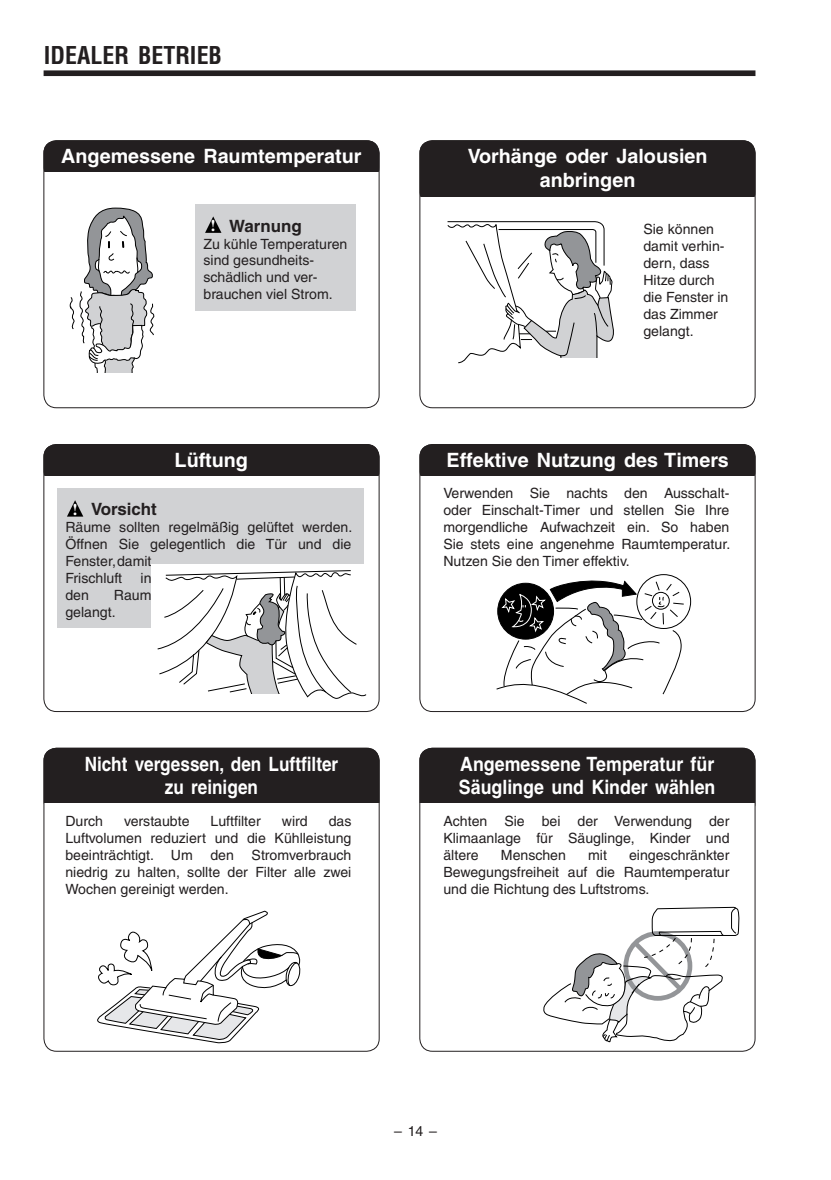
<style>
.page{position:relative;width:831px;height:1180px;background:#fff}
.page>*{position:absolute;margin:0;border:0;box-sizing:border-box;transform-origin:0 0}
.t1{font:700 condensed 24px "Helvetica";color:#231f20}
.t2{font:700 19.8px/23.6px "Helvetica";color:#fff;text-align:center}
.t3{font:700 19.8px/23.6px "Helvetica";color:#fff;scale:.9 1}
.t4{font:700 19.8px/23.6px "Helvetica";color:#fff;text-align:center;scale:.87 1}
.t5{font:700 17px "Helvetica";color:#231f20}
.t6{font:14.2px/17px "Helvetica";color:#231f20;text-align:justify}
.s1{font-family:"Times";font-size:16.2px;color:#fff}
</style>
<div class="page">
<div style="left:44px;top:70px;width:711px;height:6px;background:#231f20"></div>
<div style="left:43px;top:140px;width:336px;height:40px;background:#231f20;border-radius:13px"></div>
<div style="left:43px;top:172px;width:336px;height:20px;background:#fff"></div>
<div style="left:43px;top:140px;width:336px;height:268px;border:1px solid #231f20;border-radius:13px"></div>
<div style="left:419px;top:140px;width:336px;height:65px;background:#231f20;border-radius:13px"></div>
<div style="left:420px;top:198px;width:335px;height:20px;background:#fff"></div>
<div style="left:419px;top:140px;width:336px;height:268px;border:1px solid #231f20;border-radius:13px"></div>
<div style="left:43px;top:444px;width:336px;height:40px;background:#231f20;border-radius:13px"></div>
<div style="left:43px;top:476px;width:336px;height:20px;background:#fff"></div>
<div style="left:43px;top:444px;width:336px;height:268px;border:1px solid #231f20;border-radius:13px"></div>
<div style="left:419px;top:444px;width:336px;height:40px;background:#231f20;border-radius:13px"></div>
<div style="left:420px;top:476px;width:335px;height:20px;background:#fff"></div>
<div style="left:419px;top:444px;width:336px;height:268px;border:1px solid #231f20;border-radius:13px"></div>
<div style="left:44px;top:748px;width:335px;height:66px;background:#231f20;border-radius:13px"></div>
<div style="left:44px;top:804px;width:335px;height:20px;background:#fff"></div>
<div style="left:44px;top:748px;width:335px;height:304px;border:1px solid #231f20;border-radius:13px"></div>
<div style="left:419px;top:748px;width:336px;height:68px;background:#231f20;border-radius:13px"></div>
<div style="left:419px;top:804px;width:336px;height:20px;background:#fff"></div>
<svg style="left:70px;top:208px;width:84px;height:165px"></svg>
<div style="left:195px;top:204px;width:161px;height:107px;background:#d1d2d4"></div>
<svg style="left:205px;top:216px;width:16px;height:17px"></svg>
<svg style="left:447px;top:221px;width:167px;height:143px"></svg>
<div style="left:554px;top:358px;width:57px;height:15px;background:#fff"></div>
<svg style="left:496px;top:574px;width:188px;height:130px"></svg>
<svg style="left:97px;top:911px;width:204px;height:132px"></svg>
<svg style="left:543px;top:906px;width:197px;height:137px"></svg>
<div style="left:419px;top:748px;width:336px;height:304px;border:1px solid #231f20;border-radius:13px"></div>
<div style="left:57px;top:488px;width:306px;height:139px;background:#d1d2d4"></div>
<svg style="left:67px;top:500px;width:16px;height:17px"></svg>
<div style="left:151px;top:564px;width:220px;height:68px;background:#fff"></div>
<svg style="left:157px;top:570px;width:210px;height:129px"></svg>
<h1 class="t1" style="left:44px;top:46px;width:180px">IDEALER BETRIEB</h1>
<h2 class="t2" style="left:61px;top:146px;width:302px">Angemessene Raumtemperatur</h2>
<h2 class="t2" style="left:467px;top:146px;width:241px">Vorhänge oder Jalousien anbringen</h2>
<p class="t5" style="left:210px;top:219px;width:93px"><span class="s1">!</span> Warnung</p>
<p class="t6" style="left:203px;top:236px;width:145px;text-align:left">Zu kühle Temperaturen sind gesundheits&shy;schädlich und ver&shy;brauchen viel Strom.</p>
<p class="t6" style="left:643px;top:222px;width:86px;text-align:left">Sie können damit verhin&shy;dern, dass<br>Hitze durch die Fenster in das Zimmer gelangt.</p>
<h2 class="t2" style="left:175px;top:450px;width:75px">Lüftung</h2>
<h2 class="t2" style="left:446px;top:450px;width:284px">Effektive Nutzung des Timers</h2>
<p class="t5" style="left:72px;top:503px;width:86px"><span class="s1">!</span> Vorsicht</p>
<p class="t6" style="left:65px;top:520px;width:288px;text-align:left">Räume sollten regelmäßig gelüftet werden.<br>Öffnen Sie gelegentlich die Tür und die<br>Fenster, damit<br>Frischluft</p>
<p class="t6" style="left:140px;top:571px;width:12px">in</p>
<p class="t6" style="left:65px;top:588px;width:25px">den</p>
<p class="t6" style="left:65px;top:588px;width:88px;text-indent:48px">Raum gelangt.</p>
<p class="t6" style="left:443px;top:486px;width:288px">Verwenden Sie nachts den Ausschalt&shy;oder Einschalt-Timer und stellen Sie Ihre morgendliche Aufwachzeit ein. So haben Sie stets eine angenehme Raumtemperatur.<br>Nutzen Sie den Timer effektiv.</p>
<h2 class="t4" style="left:85px;top:754px;width:293px">Nicht vergessen, den Luftfilter zu reinigen</h2>
<h2 class="t3" style="left:459px;top:754px;width:286px">Angemessene Temperatur für<br>Säuglinge und Kinder wählen</h2>
<p class="t6" style="left:65px;top:814px;width:39px">Durch</p>
<p class="t6" style="left:124px;top:814px;width:67px">verstaubte</p>
<p class="t6" style="left:210px;top:814px;width:52px">Luftfilter</p>
<p class="t6" style="left:282px;top:814px;width:27px">wird</p>
<p class="t6" style="left:65px;top:814px;width:287px;text-indent:263px">das Luftvolumen reduziert und die Kühlleistung beeinträchtigt. Um</p>
<p class="t6" style="left:65px;top:848px;width:287px;text-indent:186px">Stromverbrauch niedrig zu halten, sollte der Filter alle zwei Wochen gereinigt werden.</p>
<p class="t6" style="left:210px;top:848px;width:25px">den</p>
<p class="t6" style="left:443px;top:814px;width:287px">Achten Sie bei der Verwendung der Klimaanlage für Säuglinge, Kinder und ältere</p>
<p class="t6" style="left:443px;top:848px;width:287px;text-indent:186px">eingeschränkter Bewegungsfreiheit auf die Raumtemperatur und die Richtung des Luftstroms.</p>
<p class="t6" style="left:501px;top:848px;width:67px">Menschen</p>
<p class="t6" style="left:588px;top:848px;width:20px">mit</p>
<p class="t6" style="left:394px;top:1124px;width:45px">– 14 –</p>
</div>
